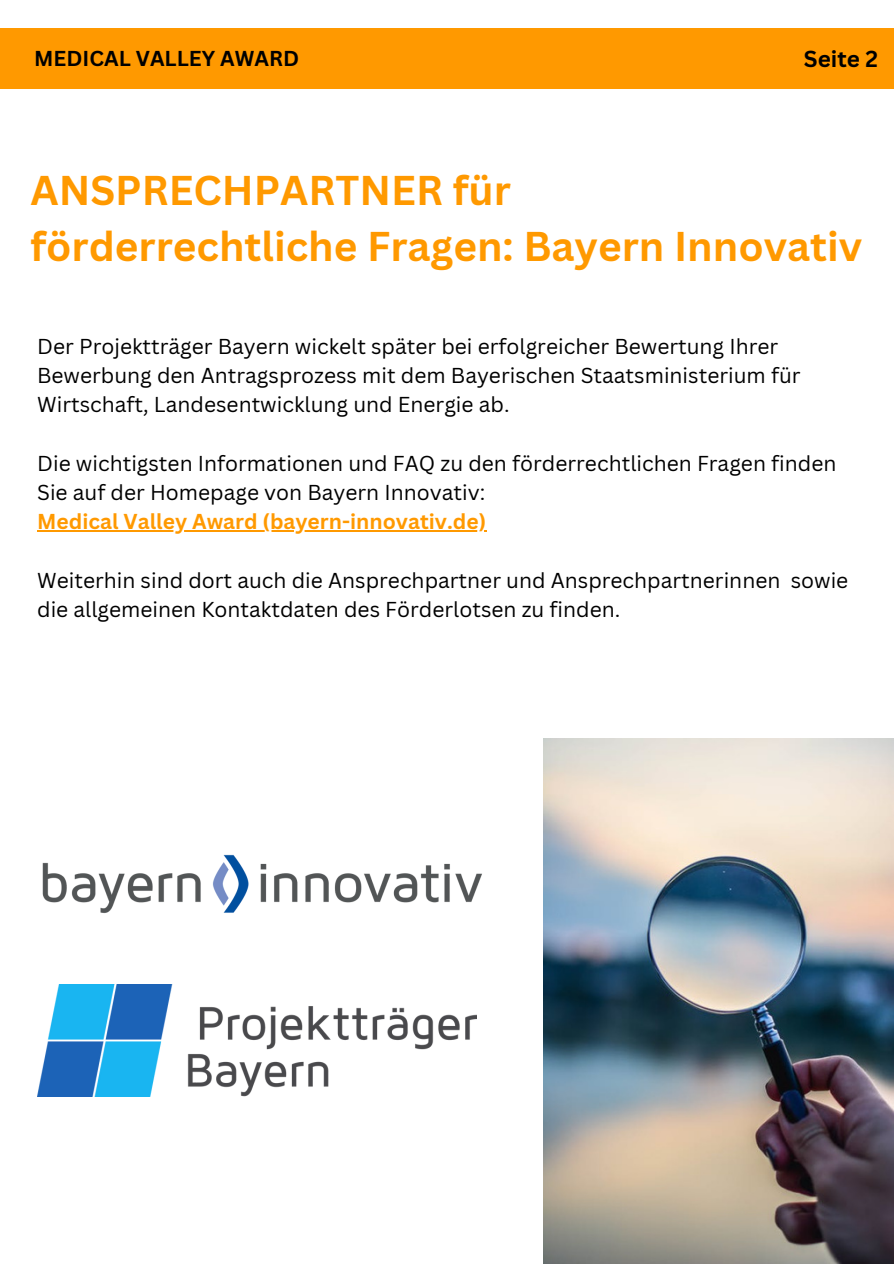
<style>
.page{position:relative;width:894px;height:1264px;background:#fff}
.page>*{position:absolute;margin:0;border:0;box-sizing:border-box;transform-origin:0 0}
.t1{font:700 40.5px/56.2px "Canva Sans";color:#f90}
.t2{font:700 22.5px "Canva Sans";color:#000}
.t3{font:21px/29.2px "Canva Sans";color:#000}
.t4{font:700 21px "Canva Sans";color:#f90}
.t5{font:700 21px "Canva Sans";color:#000}
</style>
<div class="page">
<div style="left:0;top:28px;width:893px;height:61px;background:#f90"></div>
<img style="left:42px;top:854px;width:440px;height:59px">
<img style="left:543px;top:738px;width:350px;height:525px">
<hr style="left:37px;top:530px;width:449px;height:1px;background:#f90">
<img style="left:37px;top:984px;width:439px;height:111px">
<p class="t5" style="left:34px;top:43px;width:266px">MEDICAL VALLEY AWARD</p>
<p class="t2" style="left:803px;top:43px;width:75px">Seite 2</p>
<h1 class="t1" style="left:30px;top:161px;width:833px">ANSPRECHPARTNER für<br>förderrechtliche Fragen: Bayern Innovativ</h1>
<p class="t3" style="left:37px;top:331px;width:764px">Der Projektträger Bayern wickelt später bei erfolgreicher Bewertung Ihrer<br>Bewerbung den Antragsprozess mit dem Bayerischen Staatsministerium für<br>Wirtschaft, Landesentwicklung und Energie ab.</p>
<p class="t3" style="left:37px;top:448px;width:800px">Die wichtigsten Informationen und FAQ zu den förderrechtlichen Fragen finden<br>Sie auf der Homepage von Bayern Innovativ:</p>
<p class="t4" style="left:37px;top:507px;width:450px">Medical Valley Award (bayern-innovativ.de)</p>
<p class="t3" style="left:37px;top:565px;width:812px">Weiterhin sind dort auch die Ansprechpartner und Ansprechpartnerinnen sowie die allgemeinen Kontaktdaten des Förderlotsen zu finden.</p>
</div>
